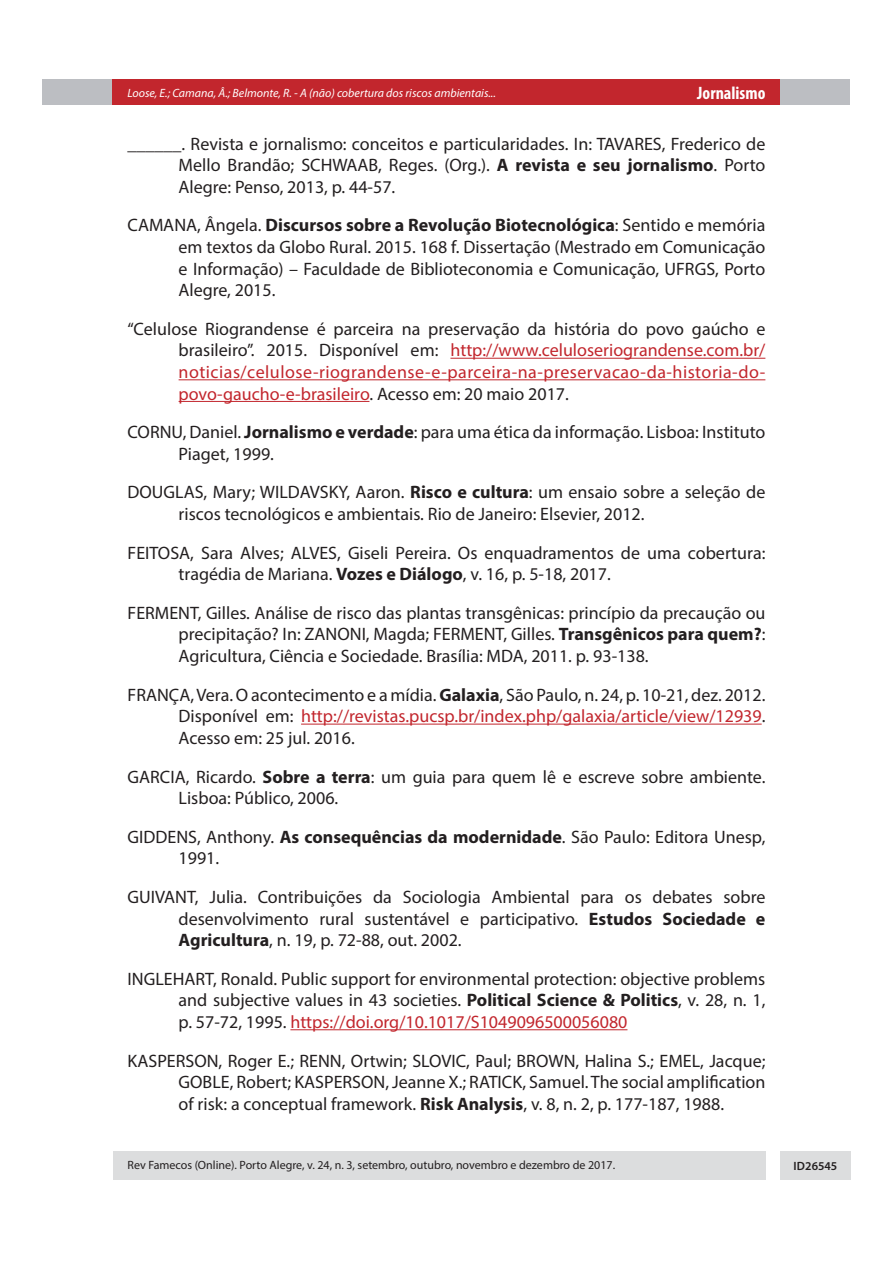
<style>
.page{position:relative;width:893px;height:1263px;background:#fff}
.page>*{position:absolute;margin:0;border:0;box-sizing:border-box;transform-origin:0 0}
.Interna_-_referência{font:18px/21.6px "Myriad Pro";color:#231f20;text-align:justify}
.Interna_-_referência-2{font:18px/21.6px "Myriad Pro";color:#c2262d;text-align:justify}
.t1{font:700 condensed 18px "Myriad Pro";color:#fff}
.t2{font:12px "Myriad Pro";color:#231f20}
.t3{font:italic 12px "Myriad Pro";color:#fff}
.t4{font:600 12px "Myriad Pro";color:#231f20}
.s1{font-weight:700}
.s2{color:#231f20}
.s3{color:#c2262d}
</style>
<div class="page">
<div style="left:43px;top:80px;width:807px;height:25px;background:#bcbec2"></div>
<div style="left:113px;top:80px;width:667px;height:25px;background:#c2262d"></div>
<div style="left:780px;top:1151px;width:70px;height:28px;background:#dcddde"></div>
<div style="left:113px;top:1151px;width:652px;height:28px;background:#dcddde"></div>
<hr style="left:450px;top:358px;width:315px;height:1px;background:#c2262d">
<hr style="left:179px;top:379px;width:586px;height:1px;background:#c2262d">
<hr style="left:179px;top:401px;width:190px;height:1px;background:#c2262d">
<hr style="left:301px;top:724px;width:461px;height:1px;background:#c2262d">
<hr style="left:290px;top:1029px;width:337px;height:1px;background:#c2262d">
<p class="t3" style="left:128px;top:85px;width:370px">Loose, E.; Camana, Â.; Belmonte, R. - A (não) cobertura dos riscos ambientais...</p>
<p class="t1" style="left:697px;top:82px;width:70px">Jornalismo</p>
<p class="Interna_-_referência" style="left:179px;top:132px;width:588px;text-indent:-51px">______. Revista e jornalismo: conceitos e particularidades. In: TAVARES, Frederico de Mello Brandão; SCHWAAB, Reges. (Org.). <span class="s1">A revista e seu jornalismo</span>. Porto Alegre: Penso, 2013, p. 44-57.</p>
<p class="Interna_-_referência" style="left:179px;top:214px;width:588px;text-indent:-51px">CAMANA, Ângela. <span class="s1">Discursos sobre a Revolução Biotecnológica</span>: Sentido e memória em textos da Globo Rural. 2015. 168 f. Dissertação (Mestrado em Comunicação e Informação) – Faculdade de Biblioteconomia e Comunicação, UFRGS, Porto Alegre, 2015.</p>
<p class="Interna_-_referência-2" style="left:179px;top:318px;width:588px;text-indent:-51px"><span class="s2">“Celulose Riograndense é parceira na preservação da história do povo gaúcho e brasileiro”. 2015. Disponível em:</span> http://www.celuloseriograndense.com.br/ noticias/celulose-riograndense-e-parceira-na-preservacao-da-historia-do&shy;povo-gaucho-e-brasileiro<span class="s2">. Acesso em: 20 maio 2017.</span></p>
<p class="Interna_-_referência" style="left:179px;top:421px;width:588px;text-indent:-51px">CORNU, Daniel. <span class="s1">Jornalismo e verdade</span>: para uma ética da informação. Lisboa: Instituto<br>Piaget, 1999.</p>
<p class="Interna_-_referência" style="left:179px;top:481px;width:588px;text-indent:-51px">DOUGLAS, Mary; WILDAVSKY, Aaron. <span class="s1">Risco e cultura</span>: um ensaio sobre a seleção de riscos tecnológicos e ambientais. Rio de Janeiro: Elsevier, 2012.</p>
<p class="Interna_-_referência" style="left:179px;top:541px;width:588px;text-indent:-51px">FEITOSA, Sara Alves; ALVES, Giseli Pereira. Os enquadramentos de uma cobertura: tragédia de Mariana. <span class="s1">Vozes e Diálogo</span>, v. 16, p. 5-18, 2017.</p>
<p class="Interna_-_referência" style="left:179px;top:602px;width:588px;text-indent:-51px">FERMENT, Gilles. Análise de risco das plantas transgênicas: princípio da precaução ou precipitação? In: ZANONI, Magda; FERMENT, Gilles. <span class="s1">Transgênicos para quem?</span>:<br>Agricultura, Ciência e Sociedade. Brasília: MDA, 2011. p. 93-138.</p>
<p class="Interna_-_referência" style="left:179px;top:684px;width:588px;text-indent:-51px">FRANÇA, Vera. O acontecimento e a mídia. <span class="s1">Galaxia</span>, São Paulo, n. 24, p. 10-21, dez. 2012.<br>Disponível em: <span class="s3">http://revistas.pucsp.br/index.php/galaxia/article/view/12939</span>.<br>Acesso em: 25 jul. 2016.</p>
<p class="Interna_-_referência" style="left:179px;top:765px;width:588px;text-indent:-51px">GARCIA, Ricardo. <span class="s1">Sobre a terra</span>: um guia para quem lê e escreve sobre ambiente.<br>Lisboa: Público, 2006.</p>
<p class="Interna_-_referência" style="left:179px;top:826px;width:588px;text-indent:-51px">GIDDENS, Anthony. <span class="s1">As consequências da modernidade</span>. São Paulo: Editora Unesp,<br>1991.</p>
<p class="Interna_-_referência" style="left:179px;top:886px;width:588px;text-indent:-51px">GUIVANT, Julia. Contribuições da Sociologia Ambiental para os debates sobre desenvolvimento rural sustentável e participativo. <span class="s1">Estudos Sociedade e Agricultura</span>, n. 19, p. 72-88, out. 2002.</p>
<p class="Interna_-_referência" style="left:179px;top:968px;width:588px;text-indent:-51px">INGLEHART, Ronald. Public support for environmental protection: objective problems and subjective values in 43 societies. <span class="s1">Political Science &amp; Politics</span>, v. 28, n. 1, p. 57-72, 1995. <span class="s3">https://doi.org/10.1017/S1049096500056080</span></p>
<p class="Interna_-_referência" style="left:179px;top:1049px;width:588px;text-indent:-51px">KASPERSON, Roger E.; RENN, Ortwin; SLOVIC, Paul; BROWN, Halina S.; EMEL, Jacque; GOBLE, Robert; KASPERSON, Jeanne X.; RATICK, Samuel. The social amplification of risk: a conceptual framework. <span class="s1">Risk Analysis</span>, v. 8, n. 2, p. 177-187, 1988.</p>
<p class="t2" style="left:128px;top:1158px;width:489px">Rev Famecos (Online). Porto Alegre, v. 24, n. 3, setembro, outubro, novembro e dezembro de 2017.</p>
<p class="t4" style="left:793px;top:1158px;width:45px">ID26545</p>
</div>
